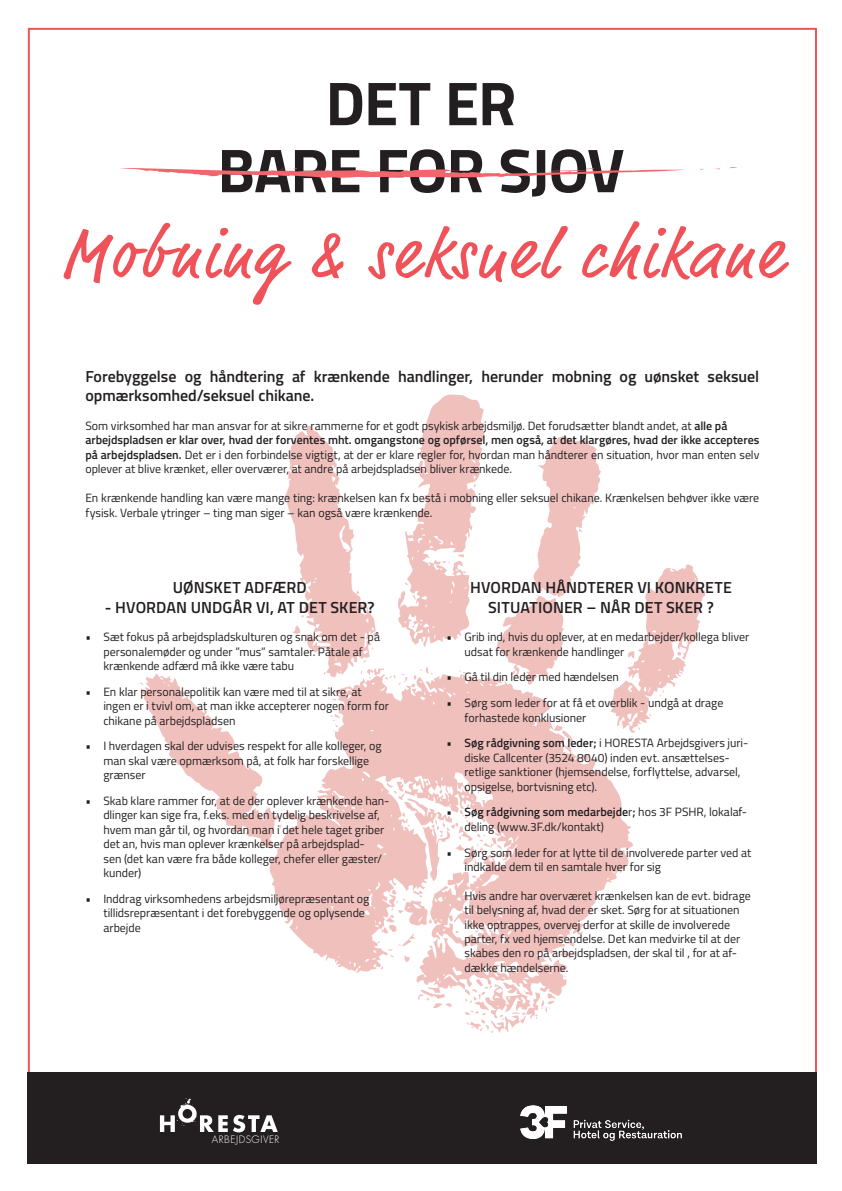
<style>
.page{position:relative;width:842px;height:1191px;background:#fff}
.page>*{position:absolute;margin:0;border:0;box-sizing:border-box;transform-origin:0 0}
.t1{font:70px "Market Pro";letter-spacing:.04em;color:#ef5359}
.t2{font:700 62px "Titillium";letter-spacing:-.02em;color:#231f20}
.t3{font:600 16px/19.2px "Titillium";letter-spacing:-.005em;color:#231f20}
.t4{font:12px/14.4px "Titillium";letter-spacing:-.005em;color:#231f20}
.t5{font:300 10px "Futura Std";letter-spacing:.05em;color:#fff}
.s1{font-weight:600}
</style>
<div class="page">
<svg style="left:272px;top:771px;width:361px;height:225px;fill:#f0c0bd"></svg>
<svg style="left:546px;top:956px;width:6px;height:6px"></svg>
<svg style="left:417px;top:989px;width:35px;height:19px"></svg>
<svg style="left:560px;top:950px;width:16px;height:9px"></svg>
<svg style="left:609px;top:564px;width:96px;height:169px"></svg>
<svg style="left:464px;top:978px;width:92px;height:55px"></svg>
<svg style="left:377px;top:889px;width:56px;height:80px"></svg>
<svg style="left:455px;top:930px;width:4px;height:3px"></svg>
<svg style="left:140px;top:394px;width:461px;height:487px"></svg>
<div style="left:28px;top:1071px;width:789px;height:92px;background:#231f20"></div>
<svg style="left:160px;top:1098px;width:118px;height:34px"></svg>
<img style="left:520px;top:1106px;width:162px;height:34px">
<svg style="left:713px;top:167px;width:24px;height:3px"></svg>
<svg style="left:120px;top:168px;width:564px;height:10px"></svg>
<p class="t2" style="left:326px;top:56px;width:192px">DET ER</p>
<p class="t2" style="left:217px;top:123px;width:409px">BARE FOR SJOV</p>
<p class="t1" style="left:61px;top:207px;width:721px">Mobning &amp; seksuel chikane</p>
<p class="t3" style="left:85px;top:366px;width:675px">Forebyggelse og håndtering af krænkende handlinger, herunder mobning og uønsket seksuel opmærksomhed/seksuel chikane.</p>
<p class="t4" style="left:85px;top:418px;width:644px">Som virksomhed har man ansvar for at sikre rammerne for et godt psykisk arbejdsmiljø. Det forudsætter blandt andet, at <span class="s1">alle på</span></p>
<p class="t4" style="left:85px;top:432px;width:675px;text-align:justify"><span class="s1">arbejdspladsen er klar over, hvad der forventes mht. omgangstone og opførsel, men også, at det klargøres, hvad der ikke accepteres på arbejdspladsen.</span> Det er i den forbindelse vigtigt, at der er klare regler for, hvordan man håndterer en situation, hvor man enten selv oplever at blive krænket, eller overværer, at andre på arbejdspladsen bliver krænkede.</p>
<p class="t4" style="left:85px;top:490px;width:675px">En krænkende handling kan være mange ting: krænkelsen kan fx bestå i mobning eller seksuel chikane. Krænkelsen behøver ikke være fysisk. Verbale ytringer – ting man siger – kan også være krænkende.</p>
<p class="t3" style="left:173px;top:577px;width:136px">UØNSKET ADFÆRD</p>
<p class="t3" style="left:105px;top:596px;width:271px">- HVORDAN UNDGÅR VI, AT DET SKER?</p>
<p class="t4" style="left:103px;top:629px;width:278px;text-indent:-18px">• Sæt fokus på arbejdspladskulturen og snak om det - på personalemøder og under ”mus” samtaler. Påtale af krænkende adfærd må ikke være tabu</p>
<p class="t4" style="left:103px;top:684px;width:287px;text-indent:-18px">• En klar personalepolitik kan være med til at sikre, at ingen er i tvivl om, at man ikke accepterer nogen form for chikane på arbejdspladsen</p>
<p class="t4" style="left:103px;top:738px;width:280px;text-indent:-18px">• I hverdagen skal der udvises respekt for alle kolleger, og man skal være opmærksom på, at folk har forskellige grænser</p>
<p class="t4" style="left:103px;top:793px;width:288px;text-indent:-18px">• Skab klare rammer for, at de der oplever krænkende han&shy;dlinger kan sige fra, f.eks. med en tydelig beskrivelse af, hvem man går til, og hvordan man i det hele taget griber det an, hvis man oplever krænkelser på arbejdsplad-<br>sen (det kan være fra både kolleger, chefer eller gæster/ kunder)</p>
<p class="t4" style="left:103px;top:890px;width:267px;text-indent:-18px">• Inddrag virksomhedens arbejdsmiljørepræsentant og tillidsrepræsentant i det forebyggende og oplysende arbejde</p>
<p class="t3" style="left:470px;top:577px;width:263px">HVORDAN HÅNDTERER VI KONKRETE</p>
<p class="t3" style="left:488px;top:596px;width:227px">SITUATIONER – NÅR DET SKER ?</p>
<p class="t4" style="left:464px;top:629px;width:286px;text-indent:-18px">• Grib ind, hvis du oplever, at en medarbejder/kollega bliver udsat for krænkende handlinger</p>
<p class="t4" style="left:446px;top:669px;width:174px">• Gå til din leder med hændelsen</p>
<p class="t4" style="left:464px;top:695px;width:260px;text-indent:-18px">• Sørg som leder for at få et overblik - undgå at drage forhastede konklusioner</p>
<p class="t4" style="left:464px;top:735px;width:285px;text-indent:-18px"><span class="s1">• Søg rådgivning som leder;</span> i HORESTA Arbejdsgivers juri&shy;diske Callcenter (3524 8040) inden evt. ansættelses&shy;retlige sanktioner (hjemsendelse, forflyttelse, advarsel, opsigelse, bortvisning etc).</p>
<p class="t4" style="left:464px;top:804px;width:284px;text-indent:-18px"><span class="s1">• Søg rådgivning som medarbejde</span>r<span class="s1">;</span> hos 3F PSHR, lokalaf&shy;deling (www.3F.dk/kontakt)</p>
<p class="t4" style="left:464px;top:844px;width:288px;text-indent:-18px">• Sørg som leder for at lytte til de involverede parter ved at indkalde dem til en samtale hver for sig</p>
<p class="t4" style="left:464px;top:887px;width:288px">Hvis andre har overværet krænkelsen kan de evt. bidrage til belysning af, hvad der er sket. Sørg for at situationen ikke optrappes, overvej derfor at skille de involverede parter, fx ved hjemsendelse. Det kan medvirke til at der skabes den ro på arbejdspladsen, der skal til , for at af&shy;dække hændelserne.</p>
<p class="t5" style="left:212px;top:1132px;width:69px">ARBEJDSGIVER</p>
</div>
